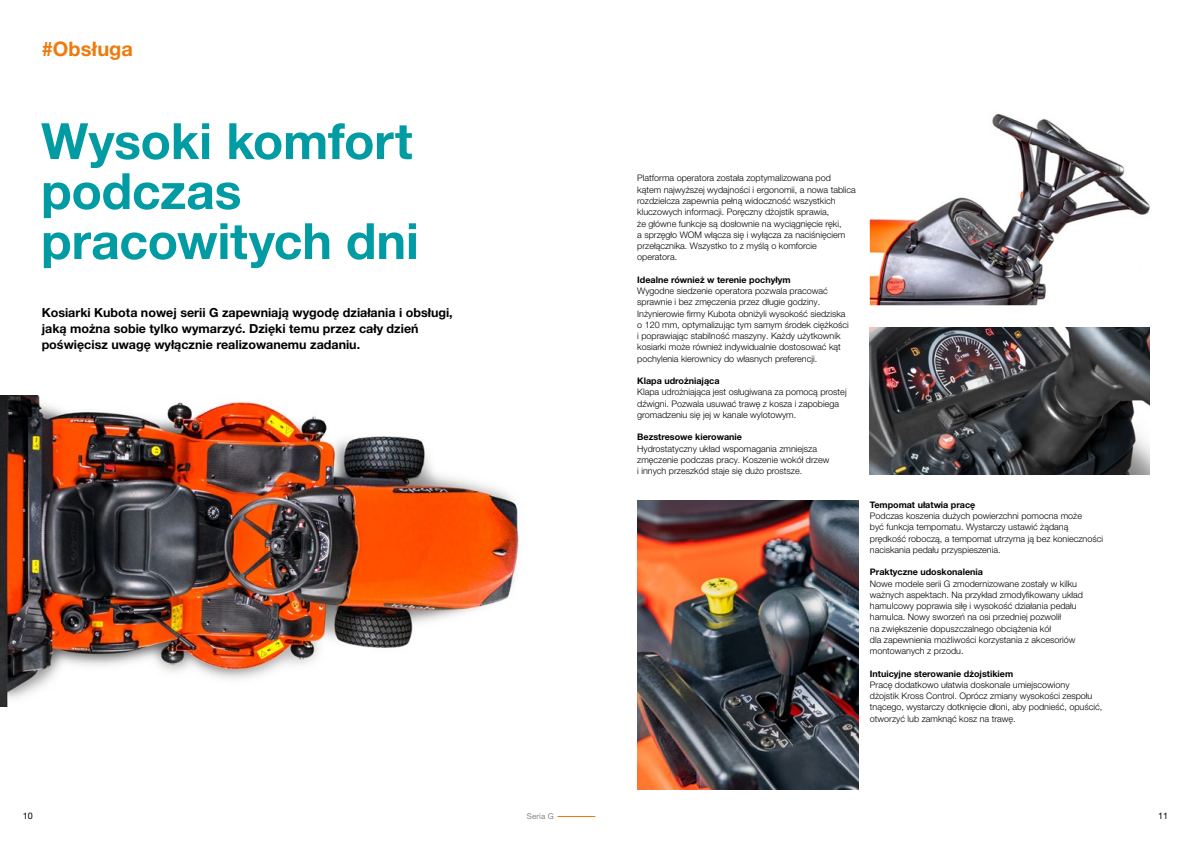
<style>
.page{position:relative;width:1191px;height:842px;background:#fff}
.page>*{position:absolute;margin:0;border:0;box-sizing:border-box;transform-origin:0 0}
.t1{font:700 50px/50px "Helvetica Neue LT Pro";letter-spacing:-.005em;color:#009ba3}
.t2{font:700 20px "Helvetica Neue LT Pro";letter-spacing:.005em;color:#ef7a0b}
.t3{font:700 12.5px/16px "Helvetica Neue LT Pro";color:#000}
.t4{font:300 9px/11.2px "Helvetica Neue LT Pro";color:#000}
.t5{font:700 9px "Helvetica Neue LT Pro";color:#000}
.t6{font:9px "Helvetica Neue LT Std";color:#000}
.t7{font:8px "Helvetica Neue LT Std";letter-spacing:.01em;color:#878786}
</style>
<div class="page">
<hr style="left:557px;top:816px;width:38px;height:1px;background:#ef7a0b">
<img style="left:870px;top:114px;width:280px;height:191px">
<img style="left:637px;top:501px;width:221px;height:288px">
<img style="left:0;top:395px;width:519px;height:311px">
<img style="left:870px;top:328px;width:279px;height:146px">
<h2 class="t2" style="left:42px;top:36px;width:93px">#Obsługa</h2>
<h1 class="t1" style="left:41px;top:115px;width:379px">Wysoki komfort podczas pracowitych dni</h1>
<h3 class="t3" style="left:42px;top:304px;width:412px">Kosiarki Kubota nowej serii G zapewniają wygodę działania i obsługi, jaką można sobie tylko wymarzyć. Dzięki temu przez cały dzień poświęcisz uwagę wyłącznie realizowanemu zadaniu.</h3>
<p class="t4" style="left:637px;top:172px;width:220px">Platforma operatora została zoptymalizowana pod kątem najwyższej wydajności i ergonomii, a nowa tablica rozdzielcza zapewnia pełną widoczność wszystkich kluczowych informacji. Poręczny dżojstik sprawia,<br>że główne funkcje są dosłownie na wyciągnięcie ręki,<br>a sprzęgło WOM włącza się i wyłącza za naciśnięciem przełącznika. Wszystko to z myślą o komforcie operatora.</p>
<p class="t5" style="left:637px;top:274px;width:155px">Idealne również w terenie pochyłym</p>
<p class="t4" style="left:637px;top:285px;width:213px">Wygodne siedzenie operatora pozwala pracować sprawnie i bez zmęczenia przez długie godziny.<br>Inżynierowie firmy Kubota obniżyli wysokość siedziska o 120 mm, optymalizując tym samym środek ciężkości i poprawiając stabilność maszyny. Każdy użytkownik kosiarki może również indywidualnie dostosować kąt pochylenia kierownicy do własnych preferencji.</p>
<p class="t5" style="left:637px;top:375px;width:84px">Klapa udrożniająca</p>
<p class="t4" style="left:637px;top:386px;width:211px">Klapa udrożniająca jest osługiwana za pomocą prostej dźwigni. Pozwala usuwać trawę z kosza i zapobiega gromadzeniu się jej w kanale wylotowym.</p>
<p class="t5" style="left:637px;top:431px;width:106px">Bezstresowe kierowanie</p>
<p class="t4" style="left:637px;top:442px;width:194px">Hydrostatyczny układ wspomagania zmniejsza zmęczenie podczas pracy. Koszenie wokół drzew i innych przeszkód staje się dużo prostsze.</p>
<p class="t5" style="left:870px;top:499px;width:107px">Tempomat ułatwia pracę</p>
<p class="t4" style="left:870px;top:510px;width:235px">Podczas koszenia dużych powierzchni pomocna może<br>być funkcja tempomatu. Wystarczy ustawić żądaną prędkość roboczą, a tempomat utrzyma ją bez konieczności naciskania pedału przyspieszenia.</p>
<p class="t5" style="left:870px;top:566px;width:115px">Praktyczne udoskonalenia</p>
<p class="t4" style="left:870px;top:577px;width:215px">Nowe modele serii G zmodernizowane zostały w kilku ważnych aspektach. Na przykład zmodyfikowany układ hamulcowy poprawia siłę i wysokość działania pedału hamulca. Nowy sworzeń na osi przedniej pozwolił<br>na zwiększenie dopuszczalnego obciążenia kół<br>dla zapewnienia możliwości korzystania z akcesoriów montowanych z przodu.</p>
<p class="t5" style="left:870px;top:668px;width:145px">Intuicyjne sterowanie dżojstikiem</p>
<p class="t4" style="left:870px;top:679px;width:234px">Pracę dodatkowo ułatwia doskonale umiejscowiony<br>dżojstik Kross Control. Oprócz zmiany wysokości zespołu tnącego, wystarczy dotknięcie dłoni, aby podnieść, opuścić, otworzyć lub zamknąć kosz na trawę.</p>
<p class="t6" style="left:23px;top:811px;width:12px">10</p>
<p class="t7" style="left:527px;top:812px;width:28px">Seria G</p>
<p class="t6" style="left:1158px;top:811px;width:12px">11</p>
</div>
